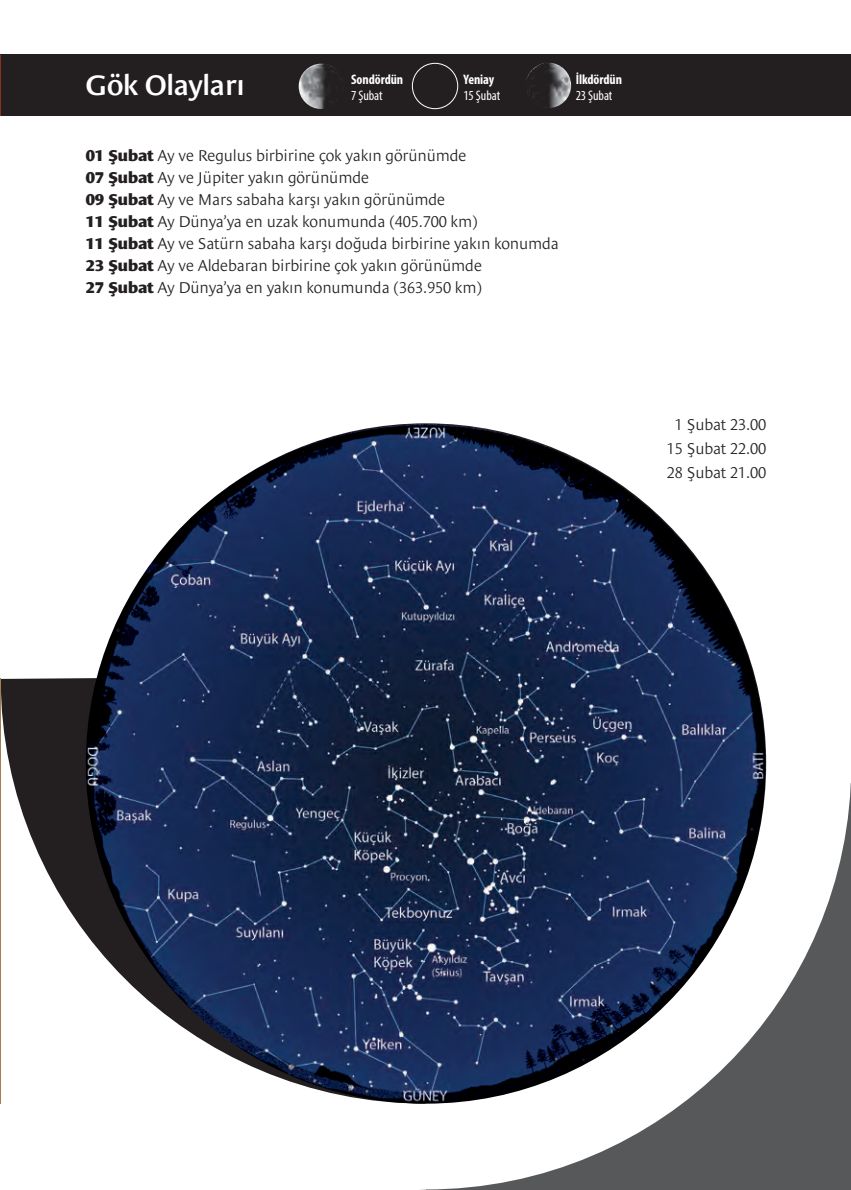
<style>
.page{position:relative;width:851px;height:1190px;background:#fff}
.page>*{position:absolute;margin:0;border:0;box-sizing:border-box;transform-origin:0 0}
.t1{font:600 28.8px "Le Monde Sans Pro";letter-spacing:-.01em;color:#fff}
.t2{font:300 16px/22px "Le Monde Sans Pro";letter-spacing:-.01em;color:#231f20}
.t3{font:700 condensed 13.8px "Myriad Pro";letter-spacing:-.005em;color:#fff}
.t4{font:condensed 13.8px "Myriad Pro";letter-spacing:-.005em;color:#fff}
.s1{font-weight:700;font-stretch:expanded}
</style>
<div class="page">
<div style="left:426px;top:783px;width:425px;height:407px;background:#57585a"></div>
<div style="left:1px;top:339px;width:850px;height:850px;background:#fff;border-radius:50%"></div>
<svg style="left:1px;top:566px;width:527px;height:538px"></svg>
<div style="left:1px;top:55px;width:850px;height:61px;background:#231f20"></div>
<hr style="left:0;top:678px;width:1px;height:426px;background:#a77e47">
<svg style="left:0;top:55px;width:1px;height:61px"></svg>
<img style="left:86px;top:423px;width:680px;height:681px;border-radius:340px">
<img style="left:526px;top:63px;width:45px;height:45px;border-radius:23px">
<div style="left:412px;top:63px;width:46px;height:46px;border:1px solid #fff;border-radius:50%"></div>
<img style="left:299px;top:64px;width:45px;height:45px;border-radius:23px">
<h1 class="t1" style="left:86px;top:62px;width:161px">Gök Olayları</h1>
<p class="t3" style="left:351px;top:71px;width:54px">Sondördün</p>
<p class="t4" style="left:351px;top:87px;width:33px">7 Şubat</p>
<p class="t3" style="left:463px;top:71px;width:32px">Yeniay</p>
<p class="t4" style="left:463px;top:87px;width:38px">15 Şubat</p>
<p class="t3" style="left:576px;top:71px;width:48px">İlkdördün</p>
<p class="t4" style="left:576px;top:87px;width:38px">23 Şubat</p>
<p class="t2" style="left:86px;top:143px;width:475px"><span class="s1">01 Şubat</span> Ay ve Regulus birbirine çok yakın görünümde<br><span class="s1">07 Şubat</span> Ay ve Jüpiter yakın görünümde<br><span class="s1">09 Şubat</span> Ay ve Mars sabaha karşı yakın görünümde<br><span class="s1">11 Şubat</span> Ay Dünya’ya en uzak konumunda (405.700 km)<br><span class="s1">11 Şubat</span> Ay ve Satürn sabaha karşı doğuda birbirine yakın konumda <span class="s1">23 Şubat</span> Ay ve Aldebaran birbirine çok yakın görünümde<br><span class="s1">27 Şubat</span> Ay Dünya’ya en yakın konumunda (363.950 km)</p>
<p class="t2" style="left:667px;top:411px;width:101px;line-height:24px;text-align:center">1 Şubat 23.00<br>15 Şubat 22.00<br>28 Şubat 21.00</p>
</div>
